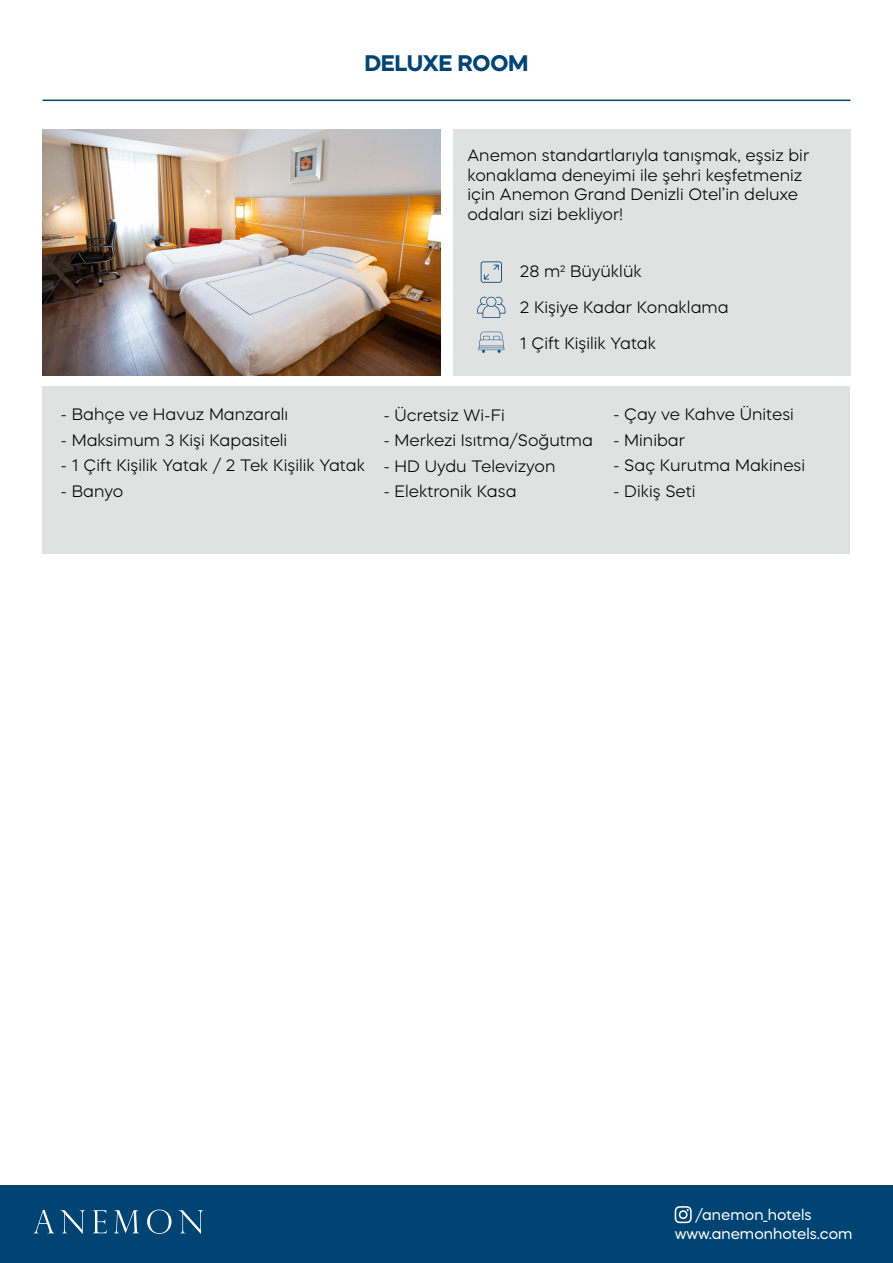
<style>
.page{position:relative;width:893px;height:1263px;background:#fff}
.page>*{position:absolute;margin:0;border:0;box-sizing:border-box;transform-origin:0 0}
.t1{font:700 22.5px "Mazzard H";color:#004474}
.t2{font:300 16.5px/19.8px "Mazzard H";color:#000}
.t3{font:15px/19px "Mazzard H";color:#fff}
</style>
<div class="page">
<div style="left:0;top:1185px;width:893px;height:78px;background:#004474"></div>
<svg style="left:33px;top:1210px;width:52px;height:24px"></svg>
<svg style="left:93px;top:1210px;width:14px;height:23px"></svg>
<svg style="left:114px;top:1210px;width:25px;height:23px"></svg>
<svg style="left:147px;top:1209px;width:25px;height:25px"></svg>
<svg style="left:178px;top:1210px;width:25px;height:24px"></svg>
<svg style="left:675px;top:1206px;width:17px;height:17px"></svg>
<div style="left:453px;top:129px;width:397px;height:247px;background:#e0e1e1"></div>
<hr style="left:43px;top:100px;width:807px;height:1px;background:#004474">
<img style="left:43px;top:129px;width:398px;height:247px">
<svg style="left:478px;top:332px;width:26px;height:21px"></svg>
<svg style="left:477px;top:296px;width:28px;height:22px"></svg>
<svg style="left:481px;top:261px;width:21px;height:22px"></svg>
<div style="left:43px;top:386px;width:807px;height:167px;background:#e0e1e1"></div>
<h1 class="t1" style="left:365px;top:48px;width:165px">DELUXE ROOM</h1>
<p class="t2" style="left:467px;top:145px;width:343px">Anemon standartlarıyla tanışmak, eşsiz bir konaklama deneyimi ile şehri keşfetmeniz için Anemon Grand Denizli Otel’in deluxe odaları sizi bekliyor!</p>
<p class="t2" style="left:520px;top:261px;width:124px">28 m2 Büyüklük</p>
<p class="t2" style="left:520px;top:290px;width:210px;line-height:35.4px">2 Kişiye Kadar Konaklama<br>1 Çift Kişilik Yatak</p>
<p class="t2" style="left:60px;top:404px;width:229px">- Bahçe ve Havuz Manzaralı</p>
<p class="t2" style="left:60px;top:430px;width:228px">- Maksimum 3 Kişi Kapasiteli</p>
<p class="t2" style="left:60px;top:455px;width:306px">- 1 Çift Kişilik Yatak / 2 Tek Kişilik Yatak</p>
<p class="t2" style="left:60px;top:481px;width:64px">- Banyo</p>
<p class="t2" style="left:383px;top:405px;width:123px">- Ücretsiz Wi-Fi</p>
<p class="t2" style="left:383px;top:430px;width:211px">- Merkezi Isıtma/Soğutma</p>
<p class="t2" style="left:383px;top:456px;width:174px">- HD Uydu Televizyon</p>
<p class="t2" style="left:383px;top:481px;width:135px">- Elektronik Kasa</p>
<p class="t2" style="left:613px;top:404px;width:182px">- Çay ve Kahve Ünitesi</p>
<p class="t2" style="left:613px;top:430px;width:74px">- Minibar</p>
<p class="t2" style="left:613px;top:455px;width:194px">- Saç Kurutma Makinesi</p>
<p class="t2" style="left:613px;top:481px;width:84px">- Dikiş Seti</p>
<p class="t3" style="left:675px;top:1204px;width:179px;text-indent:21px">/anemon_hotels www.anemonhotels.com</p>
</div>
